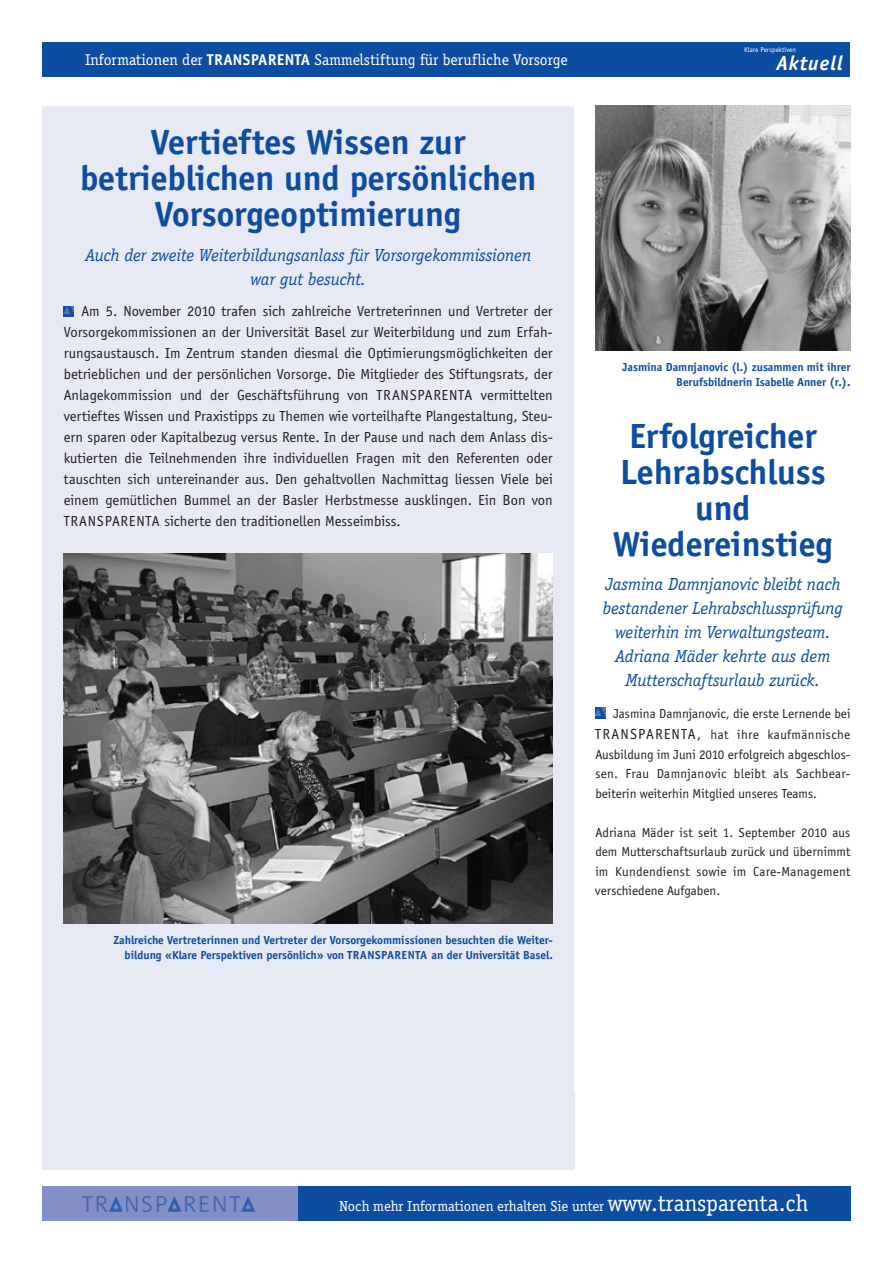
<style>
.page{position:relative;width:893px;height:1263px;background:#fff}
.page>*{position:absolute;margin:0;border:0;box-sizing:border-box;transform-origin:0 0}
.t1{font:700 36px/36px "Officina Sans";color:#0d4da1;text-align:center}
.t2{font:italic 700 21px "Officina Sans";letter-spacing:.05em;color:#fff}
.t3{font:italic 18px/24px "Officina Serif";color:#0d4da1;text-align:center}
.t4{font:16.2px "Officina Serif";color:#fff}
.t5{font:15px/21px "Officina Sans";color:#231f20;text-align:justify}
.t6{font:15px "Officina Serif";color:#fff}
.t7{font:13.5px/19.5px "Officina Sans";color:#231f20;text-align:justify}
.t8{font:700 12px/15px "Officina Sans";color:#0d4da1;text-align:right}
.t9{font:7.2px "Officina Sans";letter-spacing:.005em;color:#fff}
.s1{font-family:"Officina Sans";font-weight:700}
.s2{font-size:15px}
.s3{font-size:24px}
</style>
<div class="page">
<div style="left:43px;top:106px;width:531px;height:1063px;background:#e7e9f4"></div>
<div style="left:43px;top:43px;width:807px;height:34px;background:#0d4da1"></div>
<div style="left:298px;top:1186px;width:552px;height:34px;background:#0d4da1"></div>
<div style="left:43px;top:1186px;width:255px;height:34px;background:#838fc7"></div>
<img style="left:83px;top:1196px;width:171px;height:15px">
<svg style="left:595px;top:708px;width:10px;height:10px"></svg>
<svg style="left:64px;top:306px;width:10px;height:10px"></svg>
<img style="left:64px;top:554px;width:489px;height:370px">
<img style="left:595px;top:105px;width:255px;height:246px">
<p class="t9" style="left:744px;top:46px;width:54px">Klare Perspektiven</p>
<p class="t4" style="left:85px;top:51px;width:484px">Informationen der <span class="s1">TRANSPARENTA</span> Sammelstiftung für berufliche Vorsorge</p>
<h2 class="t2" style="left:777px;top:50px;width:68px">Aktuell</h2>
<h1 class="t1" style="left:80px;top:124px;width:458px">Vertieftes Wissen zur betrieblichen und persönlichen<br>Vorsorgeoptimierung</h1>
<p class="t3" style="left:85px;top:243px;width:447px">Auch der zweite Weiterbildungsanlass für Vorsorgekommissionen war gut besucht.</p>
<p class="t5" style="left:64px;top:301px;width:491px;text-indent:18px">Am 5. November 2010 trafen sich zahlreiche Vertreterinnen und Vertreter der Vorsorgekommissionen an der Universität Basel zur Weiterbildung und zum Erfah&shy;rungsaustausch. Im Zentrum standen diesmal die Optimierungsmöglichkeiten der betrieblichen und der persönlichen Vorsorge. Die Mitglieder des Stiftungsrats, der Anlagekommission und der Geschäftsführung von TRANSPARENTA vermittelten vertieftes Wissen und Praxistipps zu Themen wie vorteilhafte Plangestaltung, Steu&shy;ern sparen oder Kapitalbezug versus Rente. In der Pause und nach dem Anlass dis&shy;kutierten die Teilnehmenden ihre individuellen Fragen mit den Referenten oder tauschten sich untereinander aus. Den gehaltvollen Nachmittag liessen Viele bei einem gemütlichen Bummel an der Basler Herbstmesse ausklingen. Ein Bon von TRANSPARENTA sicherte den traditionellen Messeimbiss.</p>
<p class="t8" style="left:125px;top:933px;width:430px;text-align:left;text-indent:-11px">Zahlreiche Vertreterinnen und Vertreter der Vorsorgekommissionen besuchten die Weiter&shy;bildung «Klare Perspektiven persönlich» von Transparenta</p>
<p class="t8" style="left:432px;top:948px;width:123px">an der Universität Basel.</p>
<p class="t8" style="left:622px;top:360px;width:229px">Jasmina Damnjanovic (l.) zusammen mit ihrer<br>Berufsbildnerin Isabelle Anner (r.).</p>
<h1 class="t1" style="left:613px;top:418px;width:222px">Erfolgreicher<br>Lehrabschluss und<br>Wiedereinstieg</h1>
<p class="t3" style="left:603px;top:573px;width:242px">Jasmina Damnjanovic bleibt nach bestandener Lehrabschlussprüfung weiterhin im Verwaltungsteam.<br>Adriana Mäder kehrte aus dem<br>Mutterschaftsurlaub zurück.</p>
<p class="t7" style="left:595px;top:703px;width:257px;line-height:21px;text-align:right">Jasmina Damnjanovic, die erste Lernende bei<br><span class="s2">TRANSPARENTA,</span> hat ihre kaufmännische</p>
<p class="t7" style="left:595px;top:744px;width:257px">Ausbildung im Juni 2010 erfolgreich abgeschlos&shy;sen. Frau Damnjanovic bleibt als Sachbear&shy;beiterin weiterhin Mitglied unseres Teams.</p>
<p class="t7" style="left:595px;top:822px;width:257px">Adriana Mäder ist seit 1. September 2010 aus dem Mutterschaftsurlaub zurück und übernimmt im Kundendienst sowie im Care-Management verschiedene Aufgaben.</p>
<p class="t6" style="left:340px;top:1197px;width:470px">Noch mehr Informationen erhalten Sie unter <span class="s3">www.transparenta.ch</span></p>
</div>
